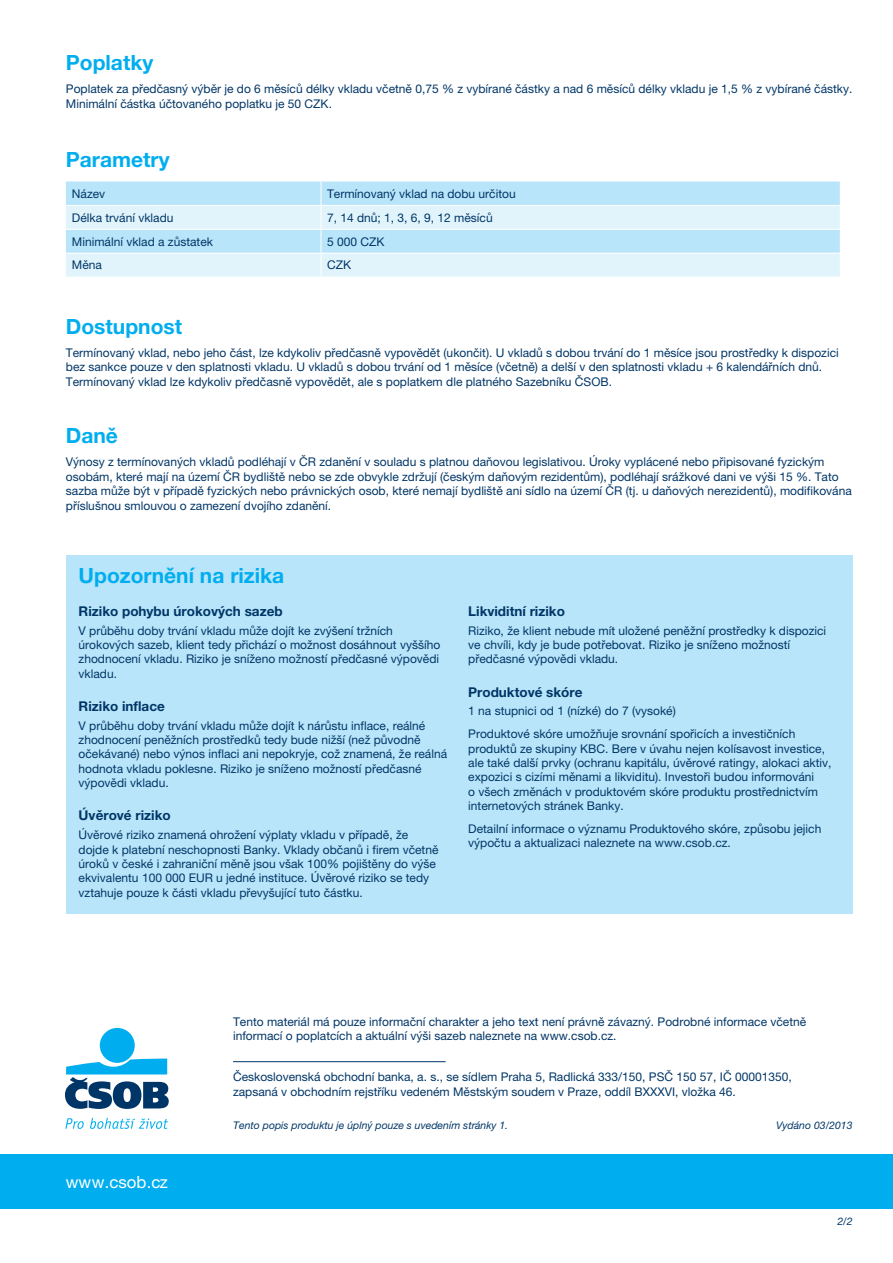
<style>
.page{position:relative;width:893px;height:1263px;background:#fff}
.page>*{position:absolute;margin:0;border:0;box-sizing:border-box;transform-origin:0 0}
.podnadpis{font:700 21px "Helvetica Neue LT Pro";color:#00aeef}
.t1{font:16.8px "Helvetica Neue LT Pro";color:#fff}
.podnadpis_2{font:700 13.5px "Helvetica Neue LT Pro";color:#003667}
.normal_text{font:12px/14.4px "Helvetica Neue LT Pro";color:#003667}
.normal_text-2{font:italic 10.5px "Helvetica Neue LT Pro";color:#003667}
</style>
<div class="page">
<div style="left:0;top:1154px;width:893px;height:55px;background:#00aeef"></div>
<div style="left:100px;top:1028px;width:35px;height:35px;background:#00aeef;border-radius:50%"></div>
<svg style="left:65px;top:1058px;width:104px;height:51px"></svg>
<svg style="left:65px;top:1118px;width:19px;height:11px"></svg>
<svg style="left:90px;top:1118px;width:78px;height:11px"></svg>
<div style="left:66px;top:182px;width:774px;height:23px;background:#b9e5fa"></div>
<svg style="left:66px;top:206px;width:774px;height:71px;background:#d4effb"></svg>
<hr style="left:66px;top:229px;width:255px;height:1px;background:#fff">
<hr style="left:321px;top:229px;width:519px;height:1px;background:#fff">
<hr style="left:66px;top:253px;width:255px;height:1px;background:#fff">
<hr style="left:321px;top:253px;width:519px;height:1px;background:#fff">
<svg style="left:321px;top:182px;width:1px;height:95px"></svg>
<div style="left:66px;top:555px;width:786px;height:359px;background:#b9e5fa"></div>
<hr style="left:233px;top:1061px;width:213px;height:1px;background:#003667">
<p class="podnadpis" style="left:66px;top:50px;width:89px">Poplatky</p>
<p class="normal_text" style="left:66px;top:82px;width:788px">Poplatek za předčasný výběr je do 6 měsíců délky vkladu včetně 0,75 % z vybírané částky a nad 6 měsíců délky vkladu je 1,5 % z vybírané částky.<br>Minimální částka účtovaného poplatku je 50 CZK.</p>
<p class="podnadpis" style="left:66px;top:147px;width:105px">Parametry</p>
<p class="normal_text" style="left:72px;top:186px;width:35px">Název</p>
<p class="normal_text" style="left:327px;top:186px;width:190px">Termínovaný vklad na dobu určitou</p>
<p class="normal_text" style="left:72px;top:210px;width:103px">Délka trvání vkladu</p>
<p class="normal_text" style="left:327px;top:210px;width:167px">7, 14 dnů; 1, 3, 6, 9, 12 měsíců</p>
<p class="normal_text" style="left:72px;top:234px;width:143px">Minimální vklad a zůstatek</p>
<p class="normal_text" style="left:327px;top:234px;width:59px">5 000 CZK</p>
<p class="normal_text" style="left:72px;top:258px;width:32px">Měna</p>
<p class="normal_text" style="left:327px;top:258px;width:26px">CZK</p>
<p class="podnadpis" style="left:66px;top:313px;width:118px">Dostupnost</p>
<p class="normal_text" style="left:66px;top:345px;width:774px">Termínovaný vklad, nebo jeho část, lze kdykoliv předčasně vypovědět (ukončit). U vkladů s dobou trvání do 1 měsíce jsou prostředky k dispozici bez sankce pouze v den splatnosti vkladu. U vkladů s dobou trvání od 1 měsíce (včetně) a delší v den splatnosti vkladu + 6 kalendářních dnů.<br>Termínovaný vklad lze kdykoliv předčasně vypovědět, ale s poplatkem dle platného Sazebníku ČSOB.</p>
<p class="podnadpis" style="left:66px;top:423px;width:54px">Daně</p>
<p class="normal_text" style="left:66px;top:455px;width:787px">Výnosy z termínovaných vkladů podléhají v ČR zdanění v souladu s platnou daňovou legislativou. Úroky vyplácené nebo připisované fyzickým osobám, které mají na území ČR bydliště nebo se zde obvykle zdržují (českým daňovým rezidentům), podléhají srážkové dani ve výši 15 %. Tato sazba může být v případě fyzických nebo právnických osob, které nemají bydliště ani sídlo na území ČR (tj. u daňových nerezidentů), modifikována příslušnou smlouvou o zamezení dvojího zdanění.</p>
<p class="podnadpis" style="left:79px;top:562px;width:207px">Upozornění na rizika</p>
<p class="podnadpis_2" style="left:79px;top:603px;width:206px">Riziko pohybu úrokových sazeb</p>
<p class="normal_text" style="left:79px;top:623px;width:363px">V průběhu doby trvání vkladu může dojít ke zvýšení tržních úrokových sazeb, klient tedy přichází o možnost dosáhnout vyššího zhodnocení vkladu. Riziko je sníženo možností předčasné výpovědi vkladu.</p>
<p class="podnadpis_2" style="left:79px;top:698px;width:88px">Riziko inflace</p>
<p class="normal_text" style="left:79px;top:718px;width:370px">V průběhu doby trvání vkladu může dojít k nárůstu inflace, reálné zhodnocení peněžních prostředků tedy bude nižší (než původně očekávané) nebo výnos inflaci ani nepokryje, což znamená, že reálná hodnota vkladu poklesne. Riziko je sníženo možností předčasné výpovědi vkladu.</p>
<p class="podnadpis_2" style="left:79px;top:807px;width:94px">Úvěrové riziko</p>
<p class="normal_text" style="left:79px;top:827px;width:361px">Úvěrové riziko znamená ohrožení výplaty vkladu v případě, že dojde k platební neschopnosti Banky. Vklady občanů i firem včetně úroků v české i zahraniční měně jsou však 100% pojištěny do výše ekvivalentu 100 000 EUR u jedné instituce. Úvěrové riziko se tedy vztahuje pouze k části vkladu převyšující tuto částku.</p>
<p class="podnadpis_2" style="left:468px;top:603px;width:98px">Likviditní riziko</p>
<p class="normal_text" style="left:468px;top:623px;width:360px">Riziko, že klient nebude mít uložené peněžní prostředky k dispozici ve chvíli, kdy je bude potřebovat. Riziko je sníženo možností předčasné výpovědi vkladu.</p>
<p class="podnadpis_2" style="left:468px;top:683px;width:116px">Produktové skóre</p>
<p class="normal_text" style="left:468px;top:704px;width:209px">1 na stupnici od 1 (nízké) do 7 (vysoké)</p>
<p class="normal_text" style="left:468px;top:726px;width:365px">Produktové skóre umožňuje srovnání spořicích a investičních produktů ze skupiny KBC. Bere v úvahu nejen kolísavost investice, ale také další prvky (ochranu kapitálu, úvěrové ratingy, alokaci aktiv, expozici s cizími měnami a likviditu). Investoři budou informováni<br>o všech změnách v produktovém skóre produktu prostřednictvím internetových stránek Banky.</p>
<p class="normal_text" style="left:468px;top:821px;width:355px">Detailní informace o významu Produktového skóre, způsobu jejich výpočtu a aktualizaci naleznete na www.csob.cz.</p>
<p class="normal_text" style="left:233px;top:1014px;width:575px">Tento materiál má pouze informační charakter a jeho text není právně závazný. Podrobné informace včetně informací o poplatcích a aktuální výši sazeb naleznete na www.csob.cz.</p>
<p class="normal_text" style="left:233px;top:1070px;width:560px">Československá obchodní banka, a. s., se sídlem Praha 5, Radlická 333/150, PSČ 150 57, IČ 00001350, zapsaná v obchodním rejstříku vedeném Městským soudem v Praze, oddíl BXXXVI, vložka 46.</p>
<h2 class="t1" style="left:66px;top:1172px;width:104px">www.csob.cz</h2>
<p class="normal_text-2" style="left:233px;top:1119px;width:277px">Tento popis produktu je úplný pouze s uvedením stránky 1.</p>
<p class="normal_text-2" style="left:776px;top:1119px;width:78px">Vydáno 03/2013</p>
<p class="normal_text-2" style="left:837px;top:1215px;width:17px">2/2</p>
</div>
